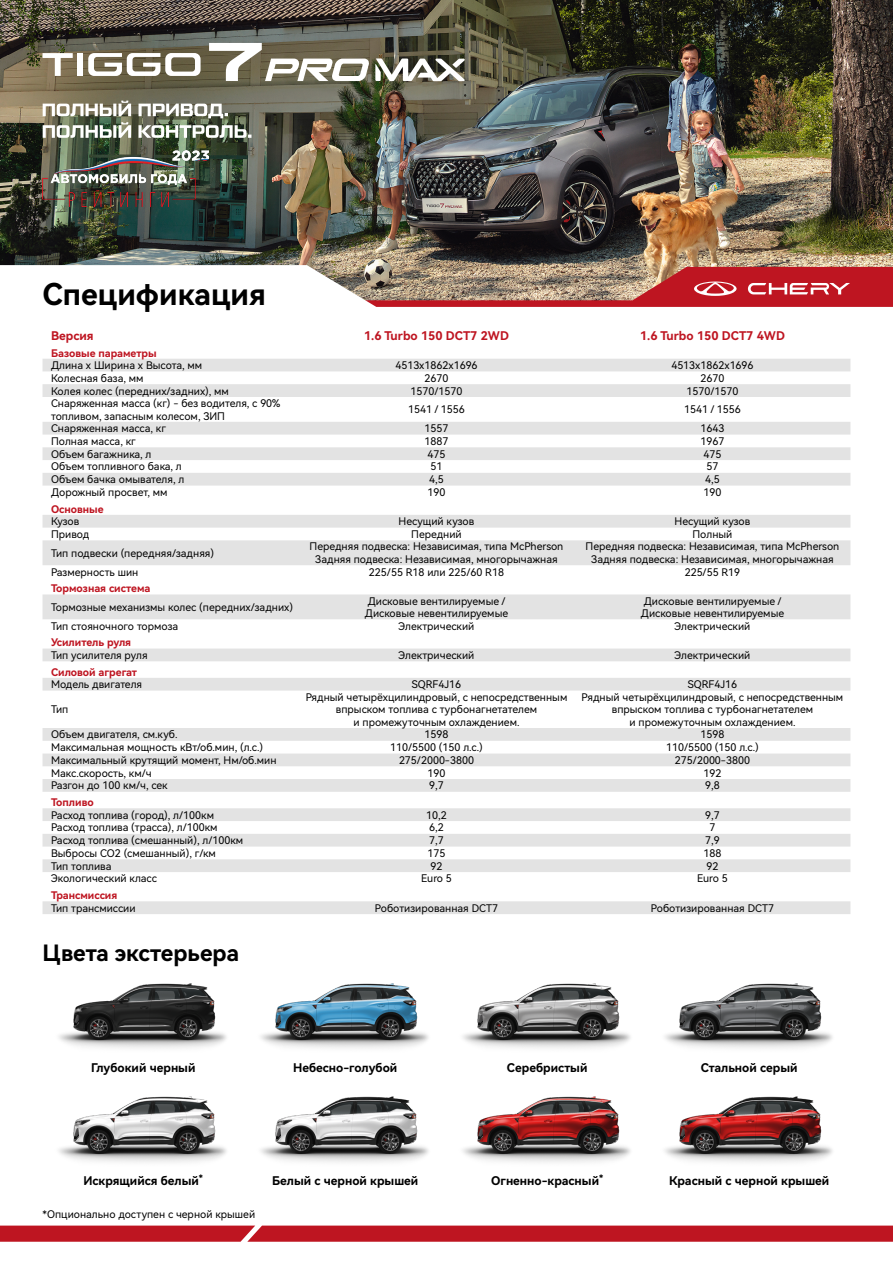
<style>
.page{position:relative;width:893px;height:1263px;background:#fff}
.page>*{position:absolute;margin:0;border:0;box-sizing:border-box;transform-origin:0 0}
.t1{font:30px "Harmony OS Sans SC Bold";color:#000}
.t2{font:22.5px "Harmony OS Sans SC Bold";color:#000}
.t3{font:12px "Harmony OS Sans SC Bold";color:#000}
.t4{font:12px "Harmony OS Sans SC Bold";color:#be1521}
.t5{font:10.5px/12.6px "Harmony OS Sans SC";color:#000;text-align:center}
.t6{font:10.5px "Harmony OS Sans SC Bold";color:#be1521}
.t7{font:9px "Harmony OS Sans SC Bold";color:#000}
</style>
<div class="page">
<img style="left:0;top:0;width:893px;height:265px">
<svg style="left:0;top:265px;width:893px;height:106px"></svg>
<img style="left:43px;top:101px;width:208px;height:37px">
<img style="left:59px;top:983px;width:168px;height:66px">
<img style="left:261px;top:1096px;width:168px;height:66px">
<img style="left:665px;top:1096px;width:168px;height:66px">
<img style="left:59px;top:1096px;width:168px;height:66px">
<img style="left:665px;top:983px;width:168px;height:66px">
<img style="left:463px;top:983px;width:168px;height:66px">
<img style="left:261px;top:983px;width:168px;height:66px">
<svg style="left:0;top:267px;width:893px;height:47px"></svg>
<svg style="left:43px;top:359px;width:807px;height:555px"></svg>
<img style="left:463px;top:1096px;width:168px;height:66px">
<svg style="left:0;top:1225px;width:893px;height:17px;background:#c1222d"></svg>
<svg style="left:375px;top:58px;width:90px;height:23px"></svg>
<svg style="left:43px;top:53px;width:30px;height:23px"></svg>
<div style="left:77px;top:53px;width:6px;height:23px;background:#fff"></div>
<svg style="left:88px;top:53px;width:113px;height:23px"></svg>
<svg style="left:209px;top:43px;width:160px;height:38px"></svg>
<img style="left:43px;top:150px;width:165px;height:56px">
<h1 class="t1" style="left:43px;top:274px;width:225px">Спецификация</h1>
<p class="t4" style="left:51px;top:327px;width:44px">Версия</p>
<p class="t4" style="left:364px;top:327px;width:146px">1.6 Turbo 150 DCT7 2WD</p>
<p class="t4" style="left:640px;top:327px;width:146px">1.6 Turbo 150 DCT7 4WD</p>
<p class="t6" style="left:51px;top:345px;width:107px">Базовые параметры</p>
<p class="t5" style="left:51px;top:359px;width:153px">Длина х Ширина x Высота, мм</p>
<p class="t5" style="left:395px;top:359px;width:84px">4513х1862х1696</p>
<p class="t5" style="left:671px;top:359px;width:84px">4513х1862х1696</p>
<p class="t5" style="left:51px;top:371px;width:94px">Колесная база, мм</p>
<p class="t5" style="left:424px;top:371px;width:25px">2670</p>
<p class="t5" style="left:700px;top:371px;width:25px">2670</p>
<p class="t5" style="left:51px;top:384px;width:179px">Колея колес (передних/задних), мм</p>
<p class="t5" style="left:410px;top:384px;width:53px">1570/1570</p>
<p class="t5" style="left:686px;top:384px;width:53px">1570/1570</p>
<p class="t5" style="left:51px;top:397px;width:231px;text-align:left">Снаряженная масса (кг) - без водителя, с 90% топливом, запасным колесом, ЗИП</p>
<p class="t5" style="left:408px;top:403px;width:58px">1541 / 1556</p>
<p class="t5" style="left:684px;top:403px;width:58px">1541 / 1556</p>
<p class="t5" style="left:51px;top:422px;width:116px">Снаряженная масса, кг</p>
<p class="t5" style="left:424px;top:422px;width:25px">1557</p>
<p class="t5" style="left:700px;top:422px;width:25px">1643</p>
<p class="t5" style="left:51px;top:434px;width:86px">Полная масса, кг</p>
<p class="t5" style="left:424px;top:434px;width:25px">1887</p>
<p class="t5" style="left:700px;top:434px;width:25px">1967</p>
<p class="t5" style="left:51px;top:447px;width:102px">Объем багажника, л</p>
<p class="t5" style="left:427px;top:447px;width:19px">475</p>
<p class="t5" style="left:703px;top:447px;width:19px">475</p>
<p class="t5" style="left:51px;top:460px;width:132px">Объем топливного бака, л</p>
<p class="t5" style="left:430px;top:460px;width:13px">51</p>
<p class="t5" style="left:706px;top:460px;width:13px">57</p>
<p class="t5" style="left:51px;top:473px;width:135px">Объем бачка омывателя, л</p>
<p class="t5" style="left:429px;top:473px;width:16px">4,5</p>
<p class="t5" style="left:705px;top:473px;width:16px">4,5</p>
<p class="t5" style="left:51px;top:485px;width:118px">Дорожный просвет, мм</p>
<p class="t5" style="left:427px;top:485px;width:19px">190</p>
<p class="t5" style="left:703px;top:485px;width:19px">190</p>
<p class="t6" style="left:51px;top:502px;width:54px">Основные</p>
<p class="t5" style="left:51px;top:515px;width:30px">Кузов</p>
<p class="t5" style="left:399px;top:515px;width:77px">Несущий кузов</p>
<p class="t5" style="left:675px;top:515px;width:77px">Несущий кузов</p>
<p class="t5" style="left:51px;top:527px;width:40px">Привод</p>
<p class="t5" style="left:411px;top:527px;width:52px">Передний</p>
<p class="t5" style="left:692px;top:527px;width:41px">Полный</p>
<p class="t5" style="left:51px;top:546px;width:165px">Тип подвески (передняя/задняя)</p>
<p class="t5" style="left:310px;top:540px;width:255px">Передняя подвеска: Независимая, типа McPherson<br>Задняя подвеска: Независимая, многорычажная</p>
<p class="t5" style="left:586px;top:540px;width:255px">Передняя подвеска: Независимая, типа McPherson<br>Задняя подвеска: Независимая, многорычажная</p>
<p class="t5" style="left:51px;top:565px;width:89px">Размерность шин</p>
<p class="t5" style="left:369px;top:565px;width:137px">225/55 R18 или 225/60 R18</p>
<p class="t5" style="left:685px;top:565px;width:57px">225/55 R19</p>
<p class="t6" style="left:51px;top:581px;width:101px">Тормозная система</p>
<p class="t5" style="left:51px;top:600px;width:244px">Тормозные механизмы колес (передних/задних)</p>
<p class="t5" style="left:365px;top:594px;width:145px;text-align:left">Дисковые вентилируемые /<br>Дисковые невентилируемые</p>
<p class="t5" style="left:641px;top:594px;width:145px;text-align:left">Дисковые вентилируемые /<br>Дисковые невентилируемые</p>
<p class="t5" style="left:51px;top:619px;width:129px">Тип стояночного тормоза</p>
<p class="t5" style="left:399px;top:619px;width:77px">Электрический</p>
<p class="t5" style="left:675px;top:619px;width:77px">Электрический</p>
<p class="t6" style="left:51px;top:635px;width:82px">Усилитель руля</p>
<p class="t5" style="left:51px;top:648px;width:98px">Тип усилителя руля</p>
<p class="t5" style="left:399px;top:648px;width:77px">Электрический</p>
<p class="t5" style="left:675px;top:648px;width:77px">Электрический</p>
<p class="t6" style="left:51px;top:664px;width:87px">Силовой агрегат</p>
<p class="t5" style="left:51px;top:678px;width:93px">Модель двигателя</p>
<p class="t5" style="left:412px;top:678px;width:51px">SQRF4J16</p>
<p class="t5" style="left:688px;top:678px;width:51px">SQRF4J16</p>
<p class="t5" style="left:51px;top:703px;width:19px">Тип</p>
<p class="t5" style="left:306px;top:690px;width:263px">Рядный четырёхцилиндровый, с непосредственным впрыском топлива с турбонагнетателем<br>и промежуточным охлаждением.</p>
<p class="t5" style="left:582px;top:690px;width:263px">Рядный четырёхцилиндровый, с непосредственным впрыском топлива с турбонагнетателем<br>и промежуточным охлаждением.</p>
<p class="t5" style="left:51px;top:728px;width:128px">Объем двигателя, см.куб.</p>
<p class="t5" style="left:425px;top:728px;width:25px">1598</p>
<p class="t5" style="left:700px;top:728px;width:25px">1598</p>
<p class="t5" style="left:51px;top:741px;width:214px">Максимальная мощность кВт/об.мин, (л.с.)</p>
<p class="t5" style="left:390px;top:741px;width:94px">110/5500 (150 л.с.)</p>
<p class="t5" style="left:666px;top:741px;width:94px">110/5500 (150 л.с.)</p>
<p class="t5" style="left:51px;top:753px;width:227px">Максимальный крутящий момент, Нм/об.мин</p>
<p class="t5" style="left:399px;top:753px;width:77px">275/2000-3800</p>
<p class="t5" style="left:675px;top:753px;width:77px">275/2000-3800</p>
<p class="t5" style="left:51px;top:766px;width:102px">Макс.скорость, км/ч</p>
<p class="t5" style="left:428px;top:766px;width:19px">190</p>
<p class="t5" style="left:703px;top:766px;width:19px">192</p>
<p class="t5" style="left:51px;top:779px;width:118px">Разгон до 100 км/ч, сек</p>
<p class="t5" style="left:429px;top:779px;width:16px">9,7</p>
<p class="t5" style="left:705px;top:779px;width:16px">9,8</p>
<p class="t6" style="left:51px;top:795px;width:44px">Топливо</p>
<p class="t5" style="left:51px;top:808px;width:165px">Расход топлива (город), л/100км</p>
<p class="t5" style="left:426px;top:808px;width:22px">10,2</p>
<p class="t5" style="left:705px;top:808px;width:16px">9,7</p>
<p class="t5" style="left:51px;top:821px;width:168px">Расход топлива (трасса), л/100км</p>
<p class="t5" style="left:429px;top:821px;width:16px">6,2</p>
<p class="t5" style="left:709px;top:821px;width:7px">7</p>
<p class="t5" style="left:51px;top:834px;width:194px">Расход топлива (смешанный), л/100км</p>
<p class="t5" style="left:429px;top:834px;width:16px">7,7</p>
<p class="t5" style="left:705px;top:834px;width:16px">7,9</p>
<p class="t5" style="left:51px;top:846px;width:166px">Выбросы CO2 (смешанный), г/км</p>
<p class="t5" style="left:428px;top:846px;width:19px">175</p>
<p class="t5" style="left:703px;top:846px;width:19px">188</p>
<p class="t5" style="left:51px;top:859px;width:62px">Тип топлива</p>
<p class="t5" style="left:431px;top:859px;width:13px">92</p>
<p class="t5" style="left:706px;top:859px;width:13px">92</p>
<p class="t5" style="left:51px;top:872px;width:107px">Экологический класс</p>
<p class="t5" style="left:421px;top:872px;width:32px">Euro 5</p>
<p class="t5" style="left:697px;top:872px;width:32px">Euro 5</p>
<p class="t6" style="left:51px;top:888px;width:68px">Трансмиссия</p>
<p class="t5" style="left:51px;top:901px;width:86px">Тип трансмиссии</p>
<p class="t5" style="left:375px;top:901px;width:125px">Роботизированная DCT7</p>
<p class="t5" style="left:651px;top:901px;width:125px">Роботизированная DCT7</p>
<h2 class="t2" style="left:43px;top:937px;width:198px">Цвета экстерьера</h2>
<p class="t3" style="left:91px;top:1059px;width:106px">Глубокий черный</p>
<p class="t3" style="left:293px;top:1059px;width:106px">Небесно-голубой</p>
<p class="t3" style="left:507px;top:1059px;width:82px">Серебристый</p>
<p class="t3" style="left:701px;top:1059px;width:98px">Стальной серый</p>
<p class="t7" style="left:199px;top:1171px;width:6px">*</p>
<p class="t3" style="left:491px;top:1172px;width:114px">Огненно-красный<sup>*</sup></p>
<p class="t3" style="left:83px;top:1172px;width:117px">Искрящийся белый</p>
<p class="t3" style="left:272px;top:1172px;width:148px">Белый с черной крышей</p>
<p class="t3" style="left:669px;top:1172px;width:162px">Красный с черной крышей</p>
<p class="t5" style="left:43px;top:1208px;width:214px">*Опционально доступен с черной крышей</p>
</div>
